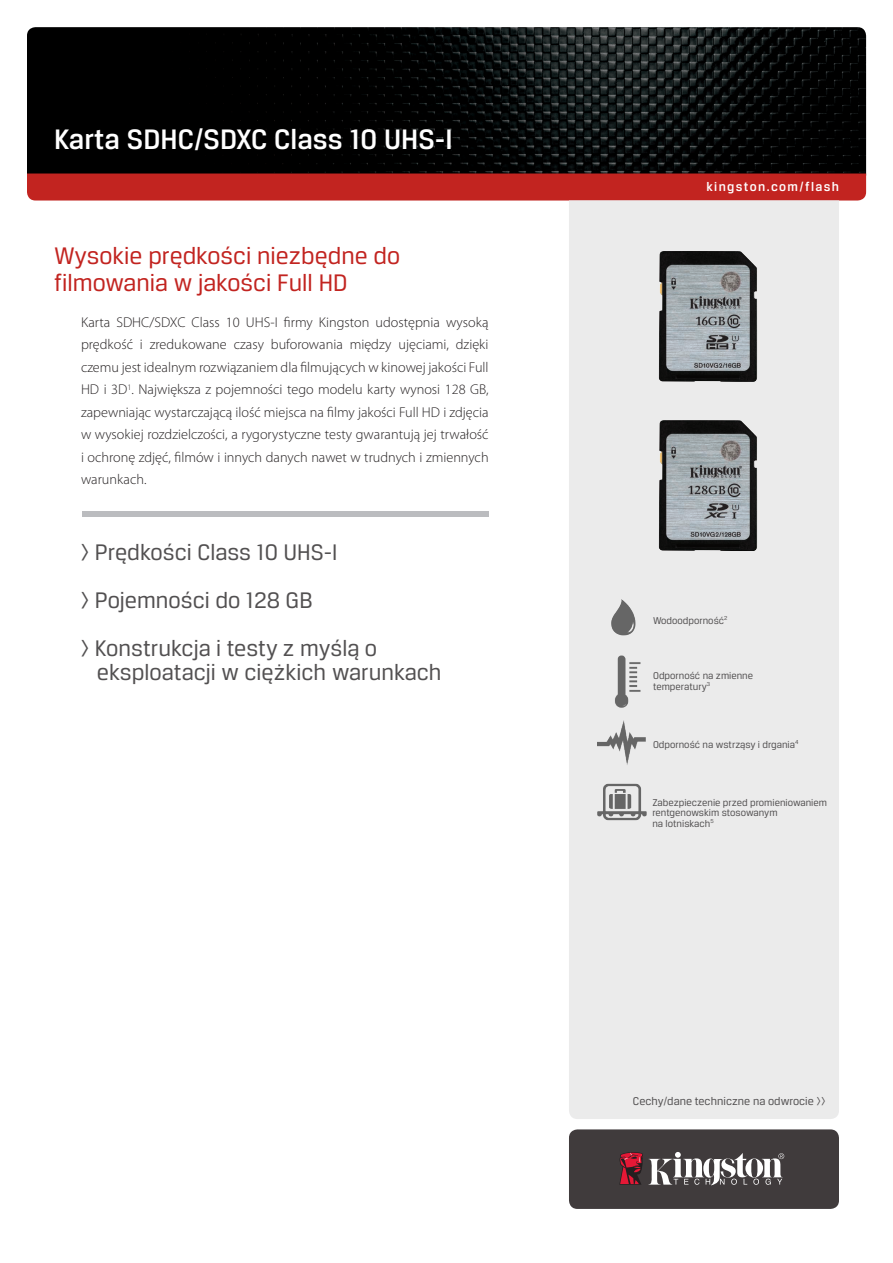
<style>
.page{position:relative;width:893px;height:1263px;background:#fff}
.page>*{position:absolute;margin:0;border:0;box-sizing:border-box;transform-origin:0 0}
.Product_Name_Header{font:500 30px "Breuer Text";color:#fff}
.Copy_Headline_RBNo31{font:25.5px/27px "Breuer Text";color:#c22420}
.Bullet_Points_Block{font:24px/24px "Breuer Text";color:#525051}
.Body_Copy_Block{font:300 14.25px/22.5px "Myriad Pro";color:#231f20;text-align:justify}
.URL_Block{font:500 13.5px "Breuer Text";letter-spacing:.1em;color:#fff}
.More_Text{font:12px "Breuer Text";color:#525051}
.t1{font:10.5px/10.5px "Breuer Text";color:#525051}
</style>
<div class="page">
<img style="left:27px;top:27px;width:839px;height:146px">
<div style="left:27px;top:173px;width:839px;height:27px;background:#c22420"></div>
<div style="left:569px;top:200px;width:270px;height:919px;background:#ebebeb"></div>
<div style="left:569px;top:1129px;width:270px;height:80px;background:#403b3c;border-radius:9px"></div>
<svg style="left:619px;top:1152px;width:165px;height:33px"></svg>
<div style="left:82px;top:511px;width:407px;height:6px;background:#bbbcbf"></div>
<img style="left:659px;top:420px;width:99px;height:131px">
<img style="left:659px;top:251px;width:99px;height:131px">
<img style="left:598px;top:718px;width:51px;height:49px">
<img style="left:603px;top:597px;width:41px;height:41px">
<img style="left:595px;top:781px;width:56px;height:42px">
<img style="left:596px;top:653px;width:55px;height:54px">
<p class="Product_Name_Header" style="left:54px;top:122px;width:400px">Karta SDHC/SDXC Class 10 UHS-I</p>
<p class="Copy_Headline_RBNo31" style="left:54px;top:242px;width:348px">Wysokie prędkości niezbędne do filmowania w jakości Full HD</p>
<p class="Body_Copy_Block" style="left:81px;top:311px;width:409px">Karta SDHC/SDXC Class 10 UHS-I firmy Kingston udostępnia wysoką prędkość i zredukowane czasy buforowania między ujęciami, dzięki czemu jest idealnym rozwiązaniem dla filmujących w kinowej jakości Full HD i 3D<sup>1</sup>. Największa z pojemności tego modelu karty wynosi 128 GB, zapewniając wystarczającą ilość miejsca na filmy jakości Full HD i zdjęcia w wysokiej rozdzielczości, a rygorystyczne testy gwarantują jej trwałość i ochronę zdjęć, filmów i innych danych nawet w trudnych i zmiennych warunkach.</p>
<p class="Bullet_Points_Block" style="left:80px;top:540px;width:258px">&gt; Prędkości Class 10 UHS-I</p>
<p class="Bullet_Points_Block" style="left:80px;top:588px;width:234px">&gt; Pojemności do 128 GB</p>
<p class="Bullet_Points_Block" style="left:97px;top:636px;width:346px;text-indent:-16px">&gt; Konstrukcja i testy z myślą o eksploatacji w ciężkich warunkach</p>
<p class="URL_Block" style="left:706px;top:179px;width:134px">kingston.com/flash</p>
<p class="t1" style="left:653px;top:615px;width:76px">Wodoodporność<sup>2</sup></p>
<p class="t1" style="left:653px;top:670px;width:102px">Odporność na zmienne temperatury<sup>3</sup></p>
<p class="t1" style="left:653px;top:739px;width:147px">Odporność na wstrząsy i drgania<sup>4</sup></p>
<p class="t1" style="left:652px;top:797px;width:176px">Zabezpieczenie przed promieniowaniem rentgenowskim stosowanym<br>na lotniskach<sup>5</sup></p>
<p class="More_Text" style="left:633px;top:1094px;width:194px">Cechy/dane techniczne na odwrocie &gt;&gt;</p>
</div>
